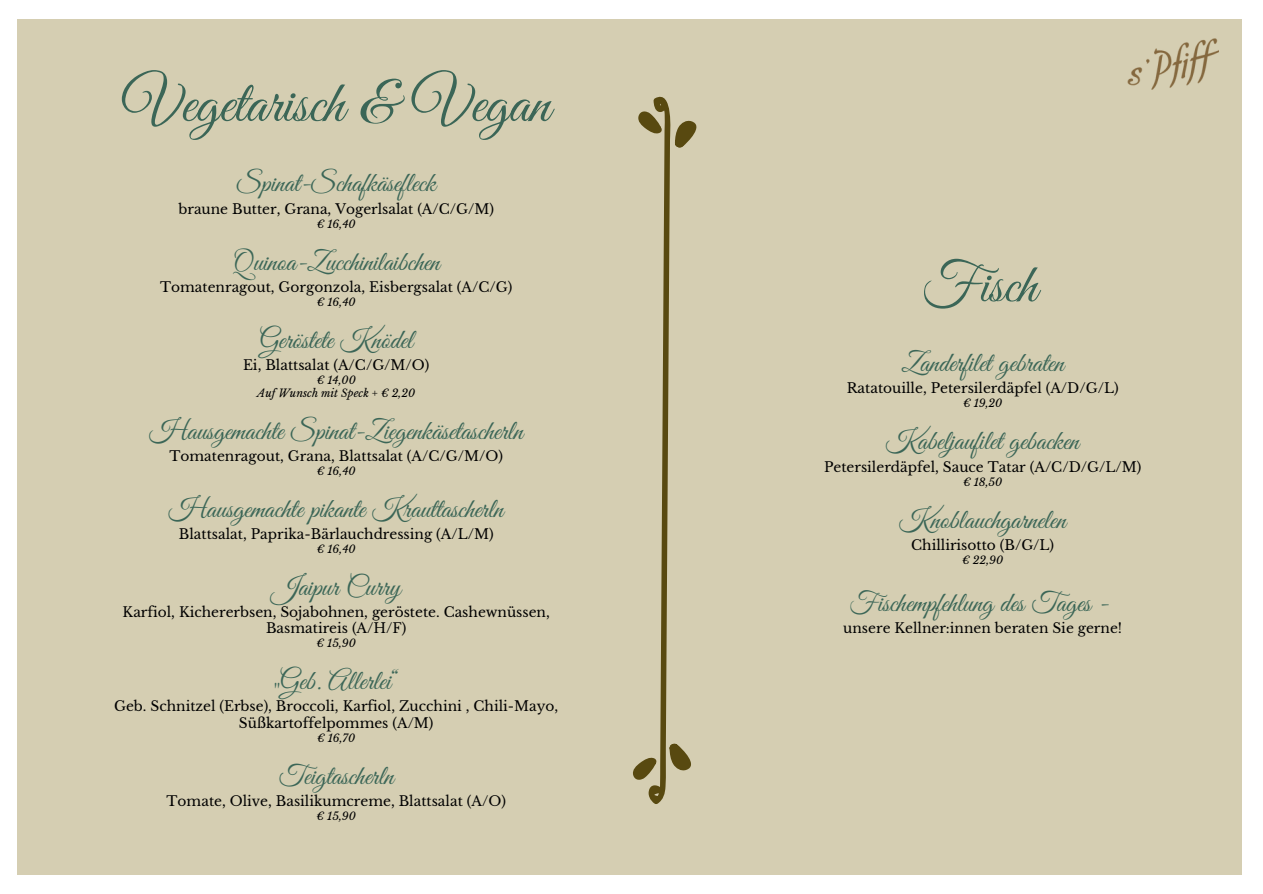
<style>
.page{position:relative;width:1263px;height:894px;background:#fff}
.page>*{position:absolute;margin:0;border:0;box-sizing:border-box;transform-origin:0 0}
.t1{font:60.15px "Great Vibes";color:#3b6657}
.t2{font:55.95px "Great Vibes";color:#3b6657}
.t3{font:27.6px "Great Vibes";color:#3b6657}
.t4{font:27.45px "Great Vibes";color:#3b6657}
.t5{font:13.8px/16.2px "Libre Baskerville";color:#000;text-align:center}
.t6{font:italic 10.8px "Libre Baskerville";color:#000}
</style>
<div class="page">
<div style="left:17px;top:19px;width:1224px;height:855px;background:#d5ceb2"></div>
<svg style="left:633px;top:96px;width:64px;height:708px"></svg>
<img style="left:1128px;top:38px;width:91px;height:51px">
<p class="t1" style="left:122px;top:70px;width:429px">Vegetarisch &amp; Vegan</p>
<p class="t4" style="left:237px;top:168px;width:201px">Spinat-Schafkäsefleck</p>
<p class="t5" style="left:178px;top:200px;width:317px">braune Butter, Grana, Vogerlsalat (A/C/G/M)</p>
<p class="t6" style="left:317px;top:217px;width:40px">€ 16,40</p>
<p class="t4" style="left:233px;top:246px;width:209px">Quinoa-Zucchinilaibchen</p>
<p class="t5" style="left:160px;top:279px;width:354px">Tomatenragout, Gorgonzola, Eisbergsalat (A/C/G)</p>
<p class="t6" style="left:317px;top:295px;width:40px">€ 16,40</p>
<p class="t4" style="left:259px;top:324px;width:155px">Geröstete Knödel</p>
<p class="t5" style="left:243px;top:357px;width:188px">Ei, Blattsalat (A/C/G/M/O)</p>
<p class="t6" style="left:317px;top:373px;width:41px">€ 14,00</p>
<p class="t6" style="left:257px;top:386px;width:160px">Auf Wunsch mit Speck + € 2,20</p>
<p class="t4" style="left:150px;top:415px;width:375px">Hausgemachte Spinat-Ziegenkäsetascherln</p>
<p class="t5" style="left:169px;top:447px;width:335px">Tomatenragout, Grana, Blattsalat (A/C/G/M/O)</p>
<p class="t6" style="left:317px;top:464px;width:40px">€ 16,40</p>
<p class="t4" style="left:169px;top:493px;width:336px">Hausgemachte pikante Krauttascherln</p>
<p class="t5" style="left:179px;top:525px;width:316px">Blattsalat, Paprika-Bärlauchdressing (A/L/M)</p>
<h1 class="t6" style="left:317px;top:542px;width:40px">€ 16,40</h1>
<p class="t4" style="left:272px;top:571px;width:130px">Jaipur Curry</p>
<p class="t5" style="left:123px;top:604px;width:429px">Karfiol, Kichererbsen, Sojabohnen, geröstete. Cashewnüssen,<br>Basmatireis (A/H/F)</p>
<p class="t6" style="left:317px;top:636px;width:41px">€ 15,90</p>
<p class="t4" style="left:273px;top:665px;width:127px">„Geb. Allerlei“</p>
<p class="t5" style="left:114px;top:698px;width:446px">Geb. Schnitzel (Erbse), Broccoli, Karfiol, Zucchini , Chili-Mayo,<br>Süßkartoffelpommes (A/M)</p>
<p class="t6" style="left:317px;top:730px;width:40px">€ 16,70</p>
<p class="t4" style="left:279px;top:760px;width:117px">Teigtascherln</p>
<p class="t5" style="left:167px;top:792px;width:341px">Tomate, Olive, Basilikumcreme, Blattsalat (A/O)</p>
<p class="t6" style="left:317px;top:809px;width:41px">€ 15,90</p>
<h1 class="t2" style="left:921px;top:253px;width:117px">Fisch</h1>
<p class="t3" style="left:901px;top:347px;width:164px">Zanderfilet gebraten</p>
<p class="t5" style="left:847px;top:380px;width:273px">Ratatouille, Petersilerdäpfel (A/D/G/L)</p>
<p class="t6" style="left:963px;top:397px;width:41px">€ 19,20</p>
<p class="t3" style="left:886px;top:426px;width:194px">Kabeljaufilet gebacken</p>
<p class="t5" style="left:824px;top:458px;width:319px">Petersilerdäpfel, Sauce Tatar (A/C/D/G/L/M)</p>
<p class="t6" style="left:963px;top:475px;width:41px">€ 18,50</p>
<p class="t3" style="left:899px;top:504px;width:168px">Knoblauchgarnelen</p>
<p class="t5" style="left:911px;top:536px;width:144px">Chillirisotto (B/G/L)</p>
<p class="t6" style="left:962px;top:553px;width:42px">€ 22,90</p>
<p class="t3" style="left:849px;top:587px;width:261px">Fischempfehlung des Tages -</p>
<p class="t5" style="left:843px;top:620px;width:280px">unsere Kellner:innen beraten Sie gerne!</p>
</div>
